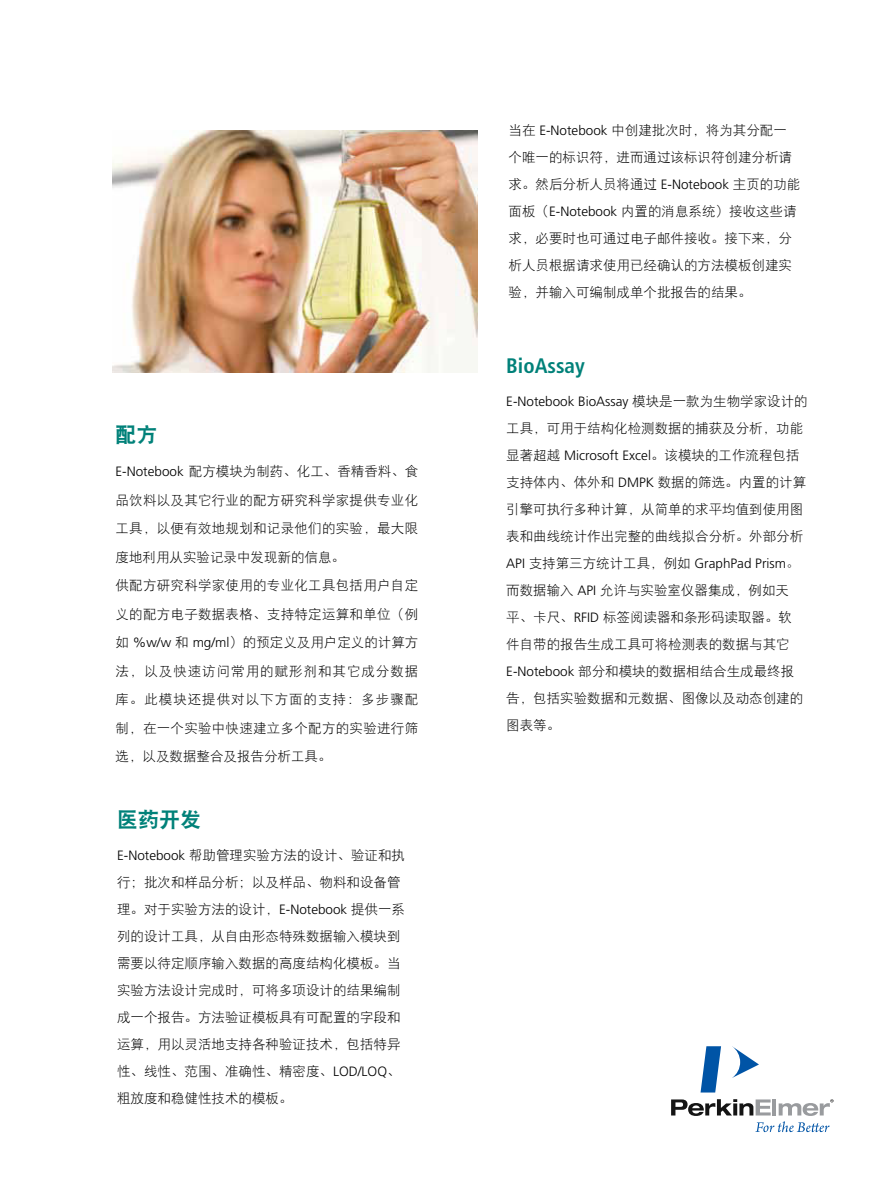
<style>
.page{position:relative;width:891px;height:1188px;background:#fff}
.page>*{position:absolute;margin:0;border:0;box-sizing:border-box;transform-origin:0 0}
.t1{font:700 condensed 21px "Frutiger LT Std";color:#008179}
.t2{font:21px "DF Hei W9";color:#008179}
.t3{font:13.5px/27px "DF Hei W3";color:#000}
.t4{font:13.5px/28.5px "DF Hei W3";letter-spacing:.02em;color:#000}
.t5{font:300 13.5px "Frutiger LT Std";color:#000}
.s1{font-family:"Frutiger LT Std";font-weight:300}
.s2{font-family:"DF Hei W3";font-weight:400}
.s3{font-family:"Adobe Song Std"}
</style>
<div class="page">
<img style="left:112px;top:130px;width:366px;height:242px">
<svg style="left:732px;top:1046px;width:27px;height:32px"></svg>
<svg style="left:701px;top:1046px;width:20px;height:47px"></svg>
<svg style="left:671px;top:1099px;width:163px;height:33px"></svg>
<h1 class="t2" style="left:116px;top:424px;width:43px">配方</h1>
<p class="t4" style="left:116px;top:457px;width:304px"><span class="s1">E-Notebook</span> 配方模块为制药、化工、香精香料、食品饮料以及其它行业的配方研究科学家提供专业化工具，以便有效地规划和记录他们的实验，最大限度地利用从实验记录中发现新的信息。<br>供配方研究科学家使用的专业化工具包括用户自定义的配方电子数据表格、支持特定运算和单位（例如 <span class="s1">%w/w</span> 和 <span class="s1">mg/ml</span>）的预定义及用户定义的计算方法，以及快速访问常用的赋形剂和其它成分数据库。此模块还提供对以下方面的支持：多步骤配制，在一个实验中快速建立多个配方的实验进行筛选，以及数据整合及报告分析工具。</p>
<h1 class="t2" style="left:117px;top:809px;width:85px">医药开发</h1>
<p class="t3" style="left:117px;top:842px;width:290px"><span class="s1">E-Notebook</span> 帮助管理实验方法的设计、验证和执行；批次和样品分析；以及样品、物料和设备管理。对于实验方法的设计，<span class="s1">E-Notebook</span> 提供一系列的设计工具，从自由形态特殊数据输入模块到需要以待定顺序输入数据的高度结构化模板。当实验方法设计完成时，可将多项设计的结果编制成一个报告。方法验证模板具有可配置的字段和运算，用以灵活地支持各种验证技术，包括特异性、线性、范围、准确性、精密度、<span class="s1">LOD/LOQ</span>、粗放度和稳健性技术的模板。</p>
<p class="t3" style="left:509px;top:117px;width:293px">当在 <span class="s1">E-Notebook</span> 中创建批次时，将为其分配一个唯一的标识符，进而通过该标识符创建分析请求。然后分析人员将通过 <span class="s1">E-Notebook</span> 主页的功能面板（<span class="s1">E-Notebook</span> 内置的消息系统）接收这些请求，必要时也可通过电子邮件接收。接下来，分析人员根据请求使用已经确认的方法模板创建实验，并输入可编制成单个批报告的结果。</p>
<h1 class="t1" style="left:506px;top:353px;width:80px">BioAssay</h1>
<p class="t5" style="left:506px;top:394px;width:303px">E-Notebook BioAssay <span class="s2">模块是一款为生物学家设计的</span></p>
<p class="t3" style="left:506px;top:415px;width:302px">工具，可用于结构化检测数据的捕获及分析，功能显著超越 <span class="s1">Microsoft Excel</span>。该模块的工作流程包括支持体内、体外和 <span class="s1">DMPK</span> 数据的筛选。内置的计算引擎可执行多种计算，从简单的求平均值到使用图表和曲线统计作出完整的曲线拟合分析。外部分析</p>
<p class="t5" style="left:506px;top:556px;width:295px">API <span class="s2">支持第三方统计工具，例如</span> GraphPad Prism<span class="s3">。</span></p>
<p class="t3" style="left:506px;top:577px;width:299px">而数据输入 <span class="s1">API</span> 允许与实验室仪器集成，例如天平、卡尺、<span class="s1">RFID</span> 标签阅读器和条形码读取器。软件自带的报告生成工具可将检测表的数据与其它<br><span class="s1">E-Notebook</span> 部分和模块的数据相结合生成最终报告，包括实验数据和元数据、图像以及动态创建的图表等。</p>
</div>
